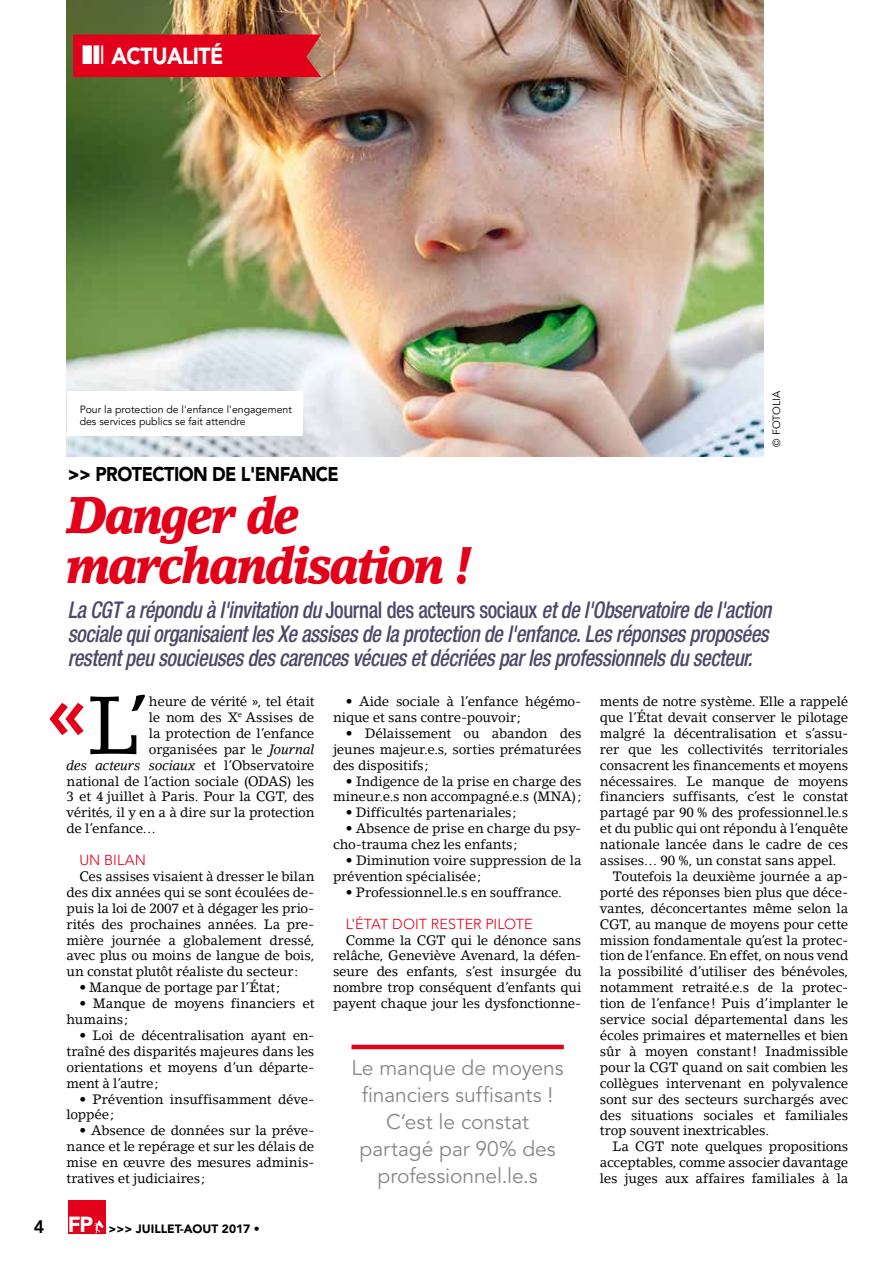
<style>
.page{position:relative;width:893px;height:1263px;background:#fff}
.page>*{position:absolute;margin:0;border:0;box-sizing:border-box;transform-origin:0 0}
.t1{font:80.85px "Lino Letter Std";color:#000}
.t2{font:italic 900 51.3px/50.2px "Lino Letter Std";letter-spacing:-.05em;color:#e2001a;scale:.91 1}
.t3{font:italic 500 condensed 23.1px/24px "Helvetica Neue LT Std";letter-spacing:-.02em;color:#4b4967;scale:.9 1}
.t4{font:900 23.1px "Avenir LT Std";letter-spacing:-.025em;color:#fff;scale:.91 1}
.t5{font:21px/27px "Avenir LT Std";letter-spacing:-.005em;color:#87888a;text-align:center}
.t6{font:900 19.8px "Avenir LT Std";letter-spacing:-.03em;color:#000;scale:.91 1}
.t7{font:300 14.4px "Avenir LT Std";letter-spacing:.005em;color:#e2001a}
.t8{font:13.5px/15.9px "Lino Letter Std";letter-spacing:-.015em;color:#000;text-align:justify}
.t9{font:italic 13.5px "Lino Letter Std";letter-spacing:-.015em;color:#000}
.t10{font:900 12px "Avenir LT Std";color:#000}
.t11{font:10.5px/12.6px "Avenir";color:#000}
.s1{font-style:normal}
.s2{font-style:italic}
.s3{font-weight:800;font-size:18px}
.s4{font-size:21.75px;color:#fff}
</style>
<div class="page">
<div style="left:68px;top:1200px;width:37px;height:33px;background:#e2001a"></div>
<svg style="left:94px;top:1220px;width:9px;height:13px"></svg>
<img style="left:67px;top:0;width:696px;height:456px">
<div style="left:67px;top:392px;width:235px;height:44px;background:#fff"></div>
<svg style="left:50px;top:703px;width:34px;height:32px"></svg>
<hr style="left:352px;top:1045px;width:212px;height:4px;background:#e2001a">
<div style="left:73px;top:35px;width:248px;height:42px;background:#e2001a"></div>
<h3 class="t4" style="left:112px;top:42px;width:124px">ACTUALITÉ</h3>
<p class="t11" style="left:80px;top:403px;width:214px">Pour la protection de l'enfance l'engagement des services publics se fait attendre</p>
<h3 class="t6" style="left:68px;top:462px;width:299px">&gt;&gt; PROTECTION DE L'ENFANCE</h3>
<h2 class="t2" style="left:67px;top:490px;width:447px">Danger de marchandisation !</h2>
<p class="t11" style="left:770px;top:446px;width:57px;rotate:-90deg">© FOTOLIA</p>
<p class="t3" style="left:68px;top:598px;width:783px">La CGT a répondu à l'invitation du <span class="s1">Journal des acteurs sociaux</span> et de l'Observatoire de l'action sociale qui organisaient les Xe assises de la protection de l'enfance. Les réponses proposées restent peu soucieuses des carences vécues et décriées par les professionnels du secteur.</p>
<h1 class="t1" style="left:87px;top:676px;width:65px">L’</h1>
<p class="t8" style="left:149px;top:693px;width:167px">heure de vérité », tel était</p>
<p class="t8" style="left:149px;top:709px;width:167px">le nom des X<sup>e</sup> Assises de</p>
<p class="t8" style="left:149px;top:725px;width:167px">la protection de l’enfance</p>
<p class="t8" style="left:149px;top:741px;width:167px">organisées par le <span class="s2">Journal</span></p>
<p class="t9" style="left:67px;top:757px;width:249px">des acteurs sociaux <span class="s1">et l’Observatoire</span></p>
<p class="t8" style="left:67px;top:773px;width:249px">national de l’action sociale (ODAS) les</p>
<p class="t8" style="left:67px;top:789px;width:249px">3 et 4 juillet à Paris. Pour la CGT, des</p>
<p class="t8" style="left:67px;top:804px;width:249px">vérités, il y en a à dire sur la protection</p>
<p class="t8" style="left:67px;top:820px;width:91px">de l’enfance…</p>
<p class="t7" style="left:79px;top:851px;width:68px">UN BILAN</p>
<p class="t8" style="left:67px;top:868px;width:249px;text-indent:13px">Ces assises visaient à dresser le bilan des dix années qui se sont écoulées de&shy;puis la loi de 2007 et à dégager les prio&shy;rités des prochaines années. La pre&shy;mière journée a globalement dressé, avec plus ou moins de langue de bois, un constat plutôt réaliste du secteur:</p>
<p class="t8" style="left:79px;top:979px;width:202px">• Manque de portage par l’État;</p>
<p class="t8" style="left:67px;top:995px;width:249px;text-indent:13px">• Manque de moyens financiers et humains;</p>
<p class="t8" style="left:67px;top:1027px;width:249px;text-indent:13px">• Loi de décentralisation ayant en&shy;traîné des disparités majeures dans les orientations et moyens d’un départe&shy;ment à l’autre;</p>
<p class="t8" style="left:67px;top:1091px;width:249px;text-indent:13px">• Prévention insuffisamment déve&shy;loppée;</p>
<p class="t8" style="left:67px;top:1123px;width:249px;text-indent:13px">• Absence de données sur la préve&shy;nance et le repérage et sur les délais de mise en œuvre des mesures adminis&shy;tratives et judiciaires;</p>
<p class="t10" style="left:34px;top:1221px;width:228px"><span class="s3">4</span> <span class="s4">FP</span> &gt;&gt;&gt; JUILLET-AOUT 2017 •</p>
<p class="t8" style="left:333px;top:693px;width:250px;text-indent:13px">• Aide sociale à l’enfance hégémo&shy;nique et sans contre-pouvoir;</p>
<p class="t8" style="left:333px;top:725px;width:250px;text-indent:13px">• Délaissement ou abandon des jeunes majeur.e.s, sorties prématurées des dispositifs;</p>
<p class="t8" style="left:333px;top:773px;width:250px;text-align:right">• Indigence de la prise en charge des mineur.e.s non accompagné.e.s (MNA);</p>
<p class="t8" style="left:346px;top:805px;width:172px">• Difficultés partenariales;</p>
<p class="t8" style="left:333px;top:820px;width:250px;text-indent:13px">• Absence de prise en charge du psy&shy;cho-trauma chez les enfants;</p>
<p class="t8" style="left:333px;top:852px;width:250px;text-indent:13px">• Diminution voire suppression de la prévention spécialisée;</p>
<p class="t8" style="left:346px;top:884px;width:217px">• Professionnel.le.s en souffrance.</p>
<p class="t7" style="left:346px;top:915px;width:188px">L'ÉTAT DOIT RESTER PILOTE</p>
<p class="t8" style="left:333px;top:932px;width:250px;text-indent:13px">Comme la CGT qui le dénonce sans relâche, Geneviève Avenard, la défen&shy;seure des enfants, s’est insurgée du nombre trop conséquent d’enfants qui payent chaque jour les dysfonctionne-</p>
<h3 class="t5" style="left:352px;top:1054px;width:214px">Le manque de moyens financiers suffisants !<br>C’est le constat partagé par 90% des professionnel.le.s</h3>
<p class="t8" style="left:600px;top:693px;width:250px">ments de notre système. Elle a rappelé</p>
<p class="t8" style="left:600px;top:709px;width:250px">que l’État devait conserver le pilotage</p>
<p class="t8" style="left:600px;top:725px;width:250px">malgré la décentralisation et s’assu-</p>
<p class="t8" style="left:600px;top:741px;width:250px">rer que les collectivités territoriales</p>
<p class="t8" style="left:600px;top:757px;width:250px">consacrent les financements et moyens</p>
<p class="t8" style="left:600px;top:773px;width:250px">nécessaires. Le manque de moyens</p>
<p class="t8" style="left:600px;top:789px;width:250px">financiers suffisants, c’est le constat</p>
<p class="t8" style="left:600px;top:804px;width:250px">partagé par 90 % des professionnel.le.s</p>
<p class="t8" style="left:600px;top:820px;width:250px">et du public qui ont répondu à l’enquête</p>
<p class="t8" style="left:600px;top:836px;width:250px">nationale lancée dans le cadre de ces</p>
<p class="t8" style="left:600px;top:852px;width:238px">assises… 90 %, un constat sans appel.</p>
<p class="t8" style="left:613px;top:868px;width:237px">Toutefois la deuxième journée a ap-</p>
<p class="t8" style="left:600px;top:884px;width:250px">porté des réponses bien plus que déce-</p>
<p class="t8" style="left:600px;top:900px;width:250px">vantes, déconcertantes même selon la</p>
<p class="t8" style="left:600px;top:916px;width:250px">CGT, au manque de moyens pour cette</p>
<p class="t8" style="left:600px;top:932px;width:250px">mission fondamentale qu’est la protec-</p>
<p class="t8" style="left:600px;top:948px;width:250px">tion de l’enfance. En effet, on nous vend</p>
<p class="t8" style="left:600px;top:964px;width:250px">la possibilité d’utiliser des bénévoles,</p>
<p class="t8" style="left:600px;top:979px;width:250px">notamment retraité.e.s de la protec-</p>
<p class="t8" style="left:600px;top:995px;width:250px">tion de l’enfance! Puis d’implanter le</p>
<p class="t8" style="left:600px;top:1011px;width:250px">service social départemental dans les</p>
<p class="t8" style="left:600px;top:1027px;width:250px">écoles primaires et maternelles et bien</p>
<p class="t8" style="left:600px;top:1043px;width:250px">sûr à moyen constant! Inadmissible</p>
<p class="t8" style="left:600px;top:1059px;width:250px">pour la CGT quand on sait combien les</p>
<p class="t8" style="left:600px;top:1075px;width:250px">collègues intervenant en polyvalence</p>
<p class="t8" style="left:600px;top:1091px;width:250px">sont sur des secteurs surchargés avec</p>
<p class="t8" style="left:600px;top:1107px;width:250px">des situations sociales et familiales</p>
<p class="t8" style="left:600px;top:1123px;width:171px">trop souvent inextricables.</p>
<p class="t8" style="left:613px;top:1138px;width:237px">La CGT note quelques propositions</p>
<p class="t8" style="left:600px;top:1154px;width:250px">acceptables, comme associer davantage</p>
<p class="t8" style="left:600px;top:1170px;width:250px">les juges aux affaires familiales à la</p>
</div>
